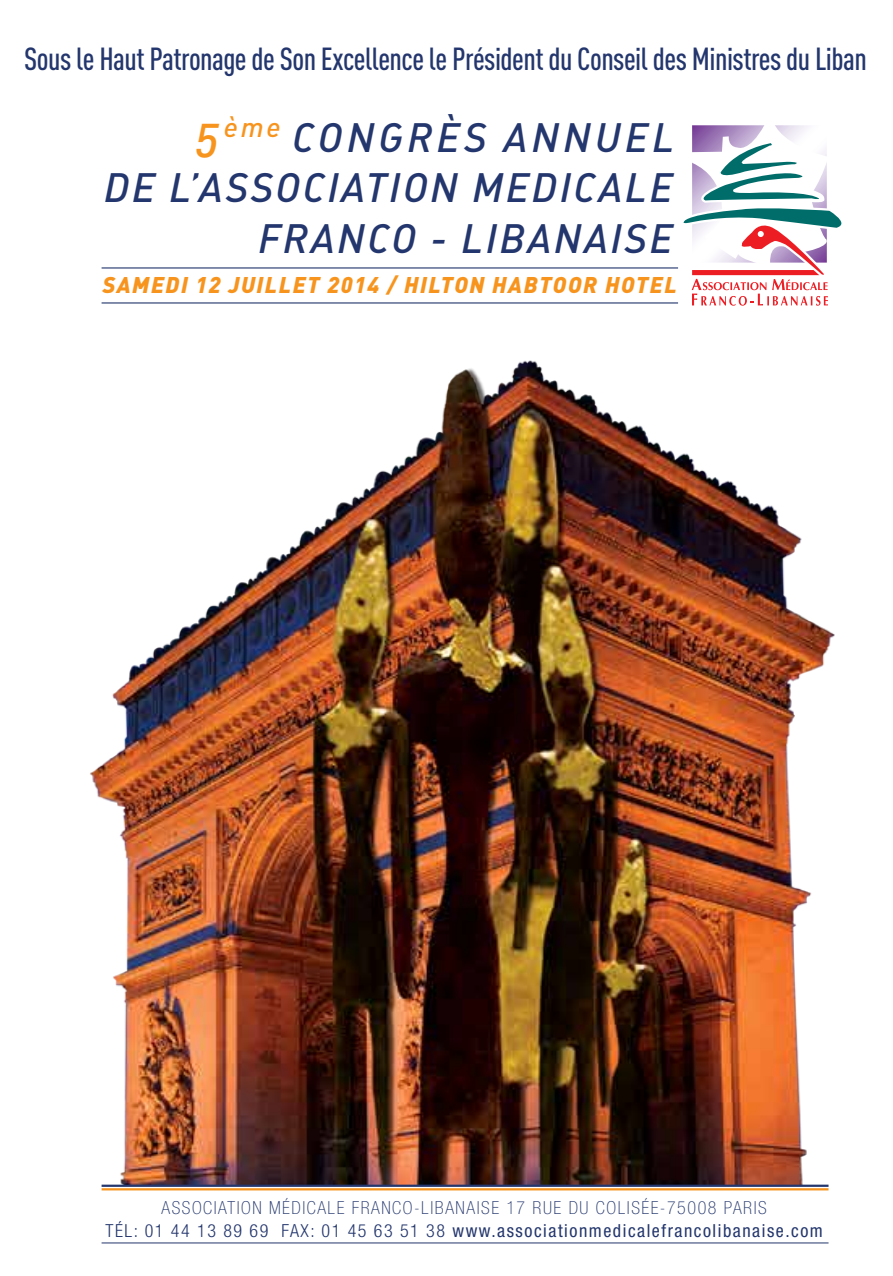
<style>
.page{position:relative;width:893px;height:1276px;background:#fff}
.page>*{position:absolute;margin:0;border:0;box-sizing:border-box;transform-origin:0 0}
.t1{font:40.5px/50.2px "DIN Medium Italic Alt";letter-spacing:.06em;color:#23366d;text-align:right}
.t2{font:500 31.5px "DIN Cond";letter-spacing:-.015em;color:#23366d}
.t3{font:italic 900 22.5px "DIN";letter-spacing:.065em;color:#f7941e}
.t4{font:100 condensed 18px/22.5px "Helvetica Neue";letter-spacing:.085em;color:#23366d;text-align:center}
.s1{font-size:47.25px;color:#f7941e}
.s2{font-weight:300}
.s3{font-weight:400}
</style>
<div class="page">
<img style="left:90px;top:267px;width:745px;height:917px">
<svg style="left:679px;top:125px;width:163px;height:181px"></svg>
<hr style="left:102px;top:267px;width:576px;height:1px;background:#23366d">
<hr style="left:102px;top:302px;width:576px;height:1px;background:#23366d">
<hr style="left:102px;top:1184px;width:726px;height:3px;background:#23366d">
<hr style="left:102px;top:1242px;width:726px;height:1px;background:#23366d">
<hr style="left:102px;top:1188px;width:726px;height:2px;background:#f7941e">
<h2 class="t2" style="left:24px;top:40px;width:844px">Sous le Haut Patronage de Son Excellence le Président du Conseil des Ministres du Liban</h2>
<h1 class="t1" style="left:104px;top:111px;width:572px"><span class="s1">5</span><sup>ème</sup> CONGRÈS ANNUEL<br>DE L’ASSOCIATION MEDICALE<br>FRANCO - LIBANAISE</h1>
<p class="t3" style="left:103px;top:270px;width:576px">SAMEDI 12 JUILLET 2014 / HILTON HABTOOR HOTEL</p>
<p class="t4" style="left:105px;top:1196px;width:719px">ASSOCIATION MÉDICALE FRANCO-LIBANAISE 17 RUE DU COLISÉE-75008 PARIS<br><span class="s2">TÉL: 01 44 13 89 69 FAX: 01 45 63 51 38</span> <span class="s3">www.associationmedicalefrancolibanaise.com</span></p>
</div>
